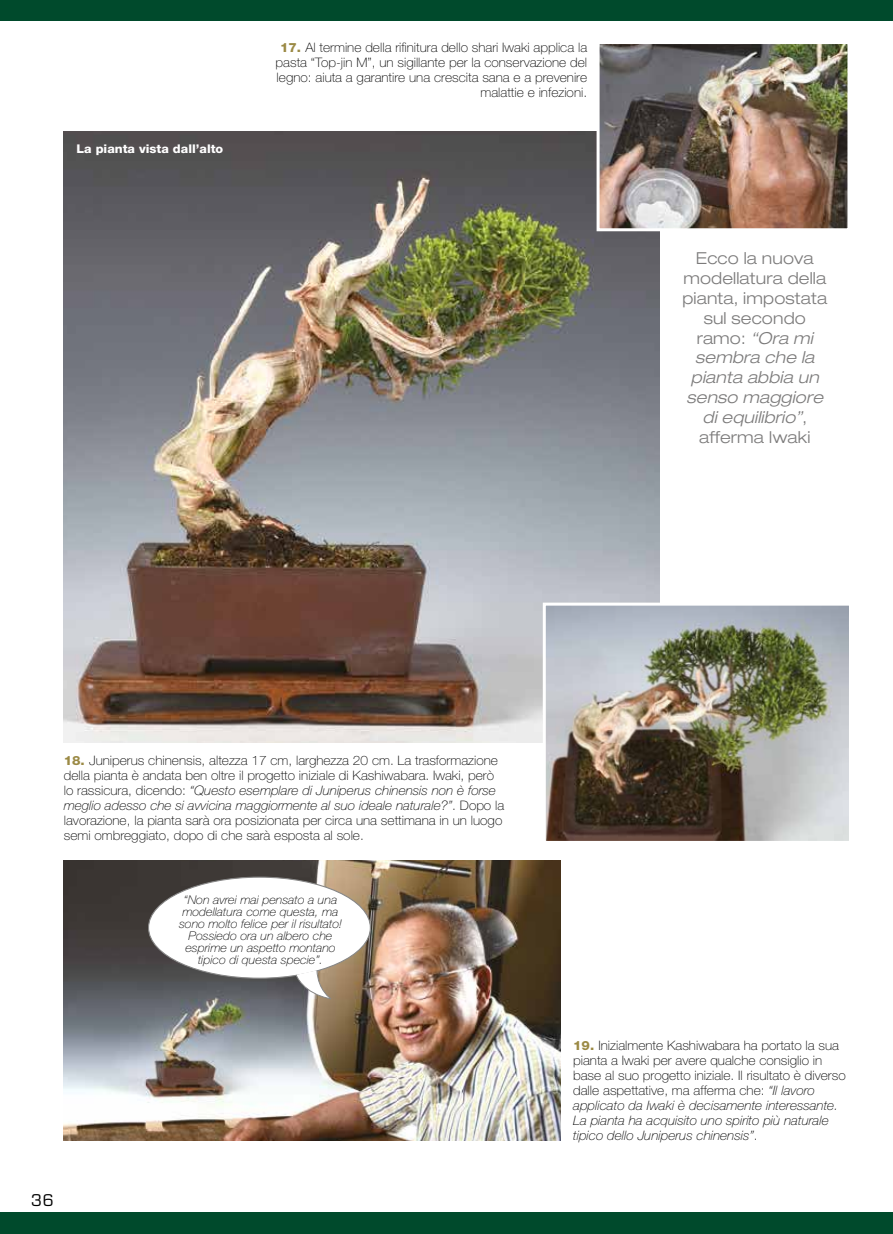
<style>
.page{position:relative;width:893px;height:1234px;background:#fff}
.page>*{position:absolute;margin:0;border:0;box-sizing:border-box;transform-origin:0 0}
.t1{font:300 expanded 16.5px/19.8px "Helvetica Neue LT Std";letter-spacing:.01em;color:#7c7b7b;text-align:center}
.t2{font:15.75px "Eurostile LT Std";color:#000}
.t3{font:100 13.05px/15px "Helvetica Neue LT Std";color:#000;scale:1.05 1}
.t4{font:italic 100 12px/12px "Helvetica Neue LT Std";color:#000;text-align:center;scale:1.05 1}
.t5{font:800 12px "Helvetica Neue LT Std";color:#fff;scale:1.05 1}
.s1{font-weight:800;font-size:12.75px;color:#9b8a45}
.s2{font-style:italic}
</style>
<div class="page">
<div style="left:0;top:1212px;width:893px;height:21px;background:#004a2c"></div>
<div style="left:0;top:0;width:893px;height:21px;background:#004a2c"></div>
<img style="left:64px;top:132px;width:595px;height:610px">
<img style="left:547px;top:606px;width:301px;height:233px">
<div style="left:543px;top:602px;width:309px;height:241px;border:3px solid #fff"></div>
<img style="left:601px;top:45px;width:245px;height:182px">
<div style="left:597px;top:41px;width:253px;height:190px;border:3px solid #fff"></div>
<img style="left:64px;top:860px;width:496px;height:280px">
<div style="left:149px;top:876px;width:221px;height:101px;background:#fff;border-radius:50%"></div>
<svg style="left:295px;top:969px;width:37px;height:30px"></svg>
<p class="t5" style="left:77px;top:142px;width:141px">La pianta vista dall’alto</p>
<p class="t3" style="left:276px;top:40px;width:298px;text-align:right"><span class="s1">17.</span> Al termine della rifinitura dello shari Iwaki applica la pasta “Top-jin M”, un sigillante per la conservazione del legno: aiuta a garantire una crescita sana e a prevenire malattie e infezioni.</p>
<p class="t1" style="left:682px;top:248px;width:146px">Ecco la nuova modellatura della pianta, impostata sul secondo ramo: <span class="s2">“Ora mi sembra che la pianta abbia un senso maggiore di equilibrio”</span>, afferma Iwaki</p>
<p class="t3" style="left:64px;top:752px;width:421px"><span class="s1">18.</span> Juniperus chinensis, altezza 17 cm, larghezza 20 cm. La trasformazione della pianta è andata ben oltre il progetto iniziale di Kashiwabara. Iwaki, però lo rassicura, dicendo: <span class="s2">“Questo esemplare di Juniperus chinensis non è forse meglio adesso che si avvicina maggiormente al suo ideale naturale?”</span>. Dopo la lavorazione, la pianta sarà ora posizionata per circa una settimana in un luogo semi ombreggiato, dopo di che sarà esposta al sole.</p>
<p class="t4" style="left:179px;top:893px;width:156px">“Non avrei mai pensato a una modellatura come questa, ma sono molto felice per il risultato!<br>Possiedo ora un albero che esprime un aspetto montano tipico di questa specie”.</p>
<p class="t2" style="left:31px;top:1190px;width:24px">36</p>
<p class="t3" style="left:573px;top:1037px;width:261px"><span class="s1">19.</span> Inizialmente Kashiwabara ha portato la sua pianta a Iwaki per avere qualche consiglio in base al suo progetto iniziale. Il risultato è diverso dalle aspettative, ma afferma che: <span class="s2">“Il lavoro applicato da Iwaki è decisamente interessante.<br>La pianta ha acquisito uno spirito più naturale tipico dello Juniperus chinensis”</span>.</p>
</div>
